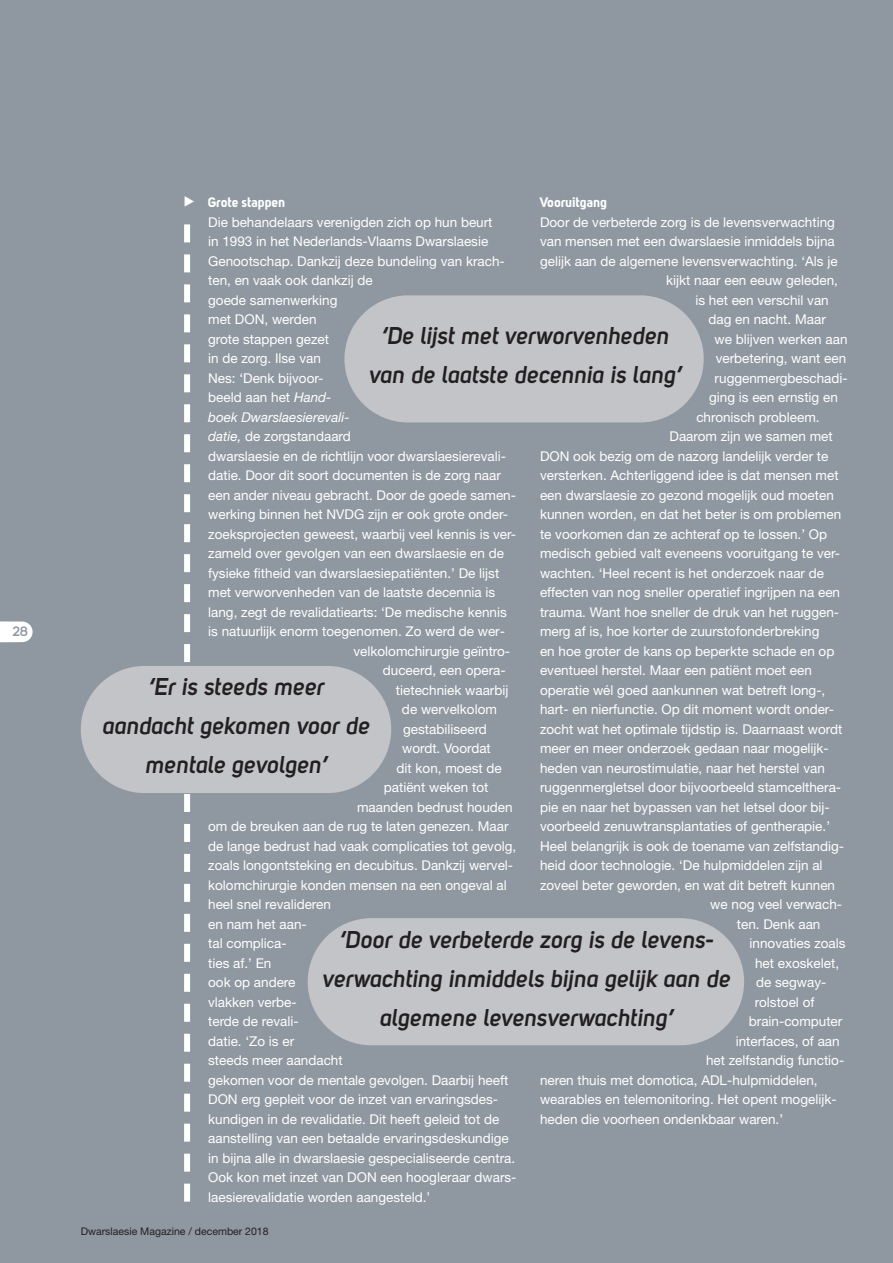
<style>
.page{position:relative;width:893px;height:1263px;background:#8f98a0}
.page>*{position:absolute;margin:0;border:0;box-sizing:border-box;transform-origin:0 0}
.t1{font:24px/39px "Uni Sans Semi Bold Italic";color:#231f20;text-align:center}
.t2{font:13.5px "Helvetica Neue";color:#fff}
.t3{font:13.5px "Uni Sans Bold";color:#fff}
.t4{font:italic 13.5px "Helvetica Neue";color:#fff}
.t5{font:700 13.5px "Uni Sans Semi";color:#8f98a0}
.t6{font:13.5px "European Pi Three";color:#fff}
.t7{font:10.5px "Helvetica Neue";color:#231f20}
.s1{font-style:italic}
</style>
<div class="page">
<svg style="left:184px;top:242px;width:6px;height:930px"></svg>
<div style="left:184px;top:224px;width:6px;height:18px;background:#fff"></div>
<div style="left:184px;top:1183px;width:6px;height:18px;background:#fff"></div>
<svg style="left:0;top:621px;width:33px;height:21px"></svg>
<div style="left:344px;top:295px;width:360px;height:127px;background:#c2c4c8;border-radius:64px"></div>
<div style="left:81px;top:666px;width:310px;height:127px;background:#c2c4c8;border-radius:64px"></div>
<div style="left:308px;top:918px;width:436px;height:127px;background:#c2c4c8;border-radius:64px"></div>
<p class="t5" style="left:13px;top:626px;width:17px">28</p>
<p class="t6" style="left:184px;top:192px;width:13px">-</p>
<p class="t3" style="left:540px;top:198px;width:69px">Vooruitgang</p>
<p class="t2" style="left:540px;top:217px;width:296px">Door de verbeterde zorg is de levensverwachting</p>
<p class="t2" style="left:540px;top:237px;width:296px">van mensen met een dwarslaesie inmiddels bijna</p>
<p class="t2" style="left:540px;top:256px;width:299px">gelijk aan de algemene levensverwachting. ‘Als je</p>
<p class="t2" style="left:666px;top:276px;width:173px">kijkt naar een eeuw geleden,</p>
<p class="t2" style="left:695px;top:295px;width:135px">is het een verschil van</p>
<p class="t2" style="left:708px;top:315px;width:119px">dag en nacht. Maar</p>
<p class="t2" style="left:714px;top:334px;width:134px">we blijven werken aan</p>
<p class="t2" style="left:716px;top:354px;width:132px">verbetering, want een</p>
<p class="t2" style="left:715px;top:373px;width:135px">ruggenmergbeschadi-</p>
<p class="t2" style="left:709px;top:393px;width:130px">ging is een ernstig en</p>
<p class="t2" style="left:696px;top:412px;width:125px">chronisch probleem.</p>
<p class="t2" style="left:669px;top:432px;width:165px">Daarom zijn we samen met</p>
<p class="t2" style="left:540px;top:451px;width:290px">DON ook bezig om de nazorg landelijk verder te</p>
<p class="t2" style="left:540px;top:471px;width:300px">versterken. Achterliggend idee is dat mensen met</p>
<p class="t2" style="left:540px;top:490px;width:295px">een dwarslaesie zo gezond mogelijk oud moeten</p>
<p class="t2" style="left:540px;top:510px;width:303px">kunnen worden, en dat het beter is om problemen</p>
<p class="t2" style="left:540px;top:529px;width:289px">te voorkomen dan ze achteraf op te lossen.’ Op</p>
<p class="t2" style="left:540px;top:549px;width:302px">medisch gebied valt eveneens vooruitgang te ver-</p>
<p class="t2" style="left:540px;top:568px;width:286px">wachten. ‘Heel recent is het onderzoek naar de</p>
<p class="t2" style="left:540px;top:588px;width:302px">effecten van nog sneller operatief ingrijpen na een</p>
<p class="t2" style="left:540px;top:607px;width:301px">trauma. Want hoe sneller de druk van het ruggen-</p>
<p class="t2" style="left:540px;top:627px;width:281px">merg af is, hoe korter de zuurstofonderbreking</p>
<p class="t2" style="left:540px;top:646px;width:296px">en hoe groter de kans op beperkte schade en op</p>
<p class="t2" style="left:540px;top:666px;width:273px">eventueel herstel. Maar een patiënt moet een</p>
<p class="t2" style="left:540px;top:685px;width:287px">operatie wél goed aankunnen wat betreft long-,</p>
<p class="t2" style="left:540px;top:705px;width:295px">hart- en nierfunctie. Op dit moment wordt onder-</p>
<p class="t2" style="left:540px;top:724px;width:304px">zocht wat het optimale tijdstip is. Daarnaast wordt</p>
<p class="t2" style="left:540px;top:744px;width:290px">meer en meer onderzoek gedaan naar mogelijk-</p>
<p class="t2" style="left:540px;top:763px;width:286px">heden van neurostimulatie, naar het herstel van</p>
<p class="t2" style="left:540px;top:782px;width:303px">ruggenmergletsel door bijvoorbeeld stamcelthera-</p>
<p class="t2" style="left:540px;top:802px;width:291px">pie en naar het bypassen van het letsel door bij-</p>
<p class="t2" style="left:540px;top:821px;width:292px">voorbeeld zenuwtransplantaties of gentherapie.’</p>
<p class="t2" style="left:540px;top:841px;width:306px">Heel belangrijk is ook de toename van zelfstandig-</p>
<p class="t2" style="left:540px;top:860px;width:284px">heid door technologie. ‘De hulpmiddelen zijn al</p>
<p class="t2" style="left:540px;top:880px;width:297px">zoveel beter geworden, en wat dit betreft kunnen</p>
<p class="t2" style="left:710px;top:899px;width:133px">we nog veel verwach-</p>
<p class="t2" style="left:737px;top:919px;width:85px">ten. Denk aan</p>
<p class="t2" style="left:750px;top:938px;width:97px">innovaties zoals</p>
<p class="t2" style="left:755px;top:958px;width:86px">het exoskelet,</p>
<p class="t2" style="left:756px;top:977px;width:72px">de segway-</p>
<p class="t2" style="left:755px;top:997px;width:61px">rolstoel of</p>
<p class="t2" style="left:749px;top:1016px;width:95px">brain-computer</p>
<p class="t2" style="left:736px;top:1036px;width:106px">interfaces, of aan</p>
<p class="t2" style="left:706px;top:1055px;width:140px">het zelfstandig functio-</p>
<p class="t2" style="left:540px;top:1075px;width:279px">neren thuis met domotica, ADL-hulpmiddelen,</p>
<p class="t2" style="left:540px;top:1094px;width:298px">wearables en telemonitoring. Het opent mogelijk-</p>
<p class="t2" style="left:540px;top:1114px;width:245px">heden die voorheen ondenkbaar waren.’</p>
<p class="t3" style="left:208px;top:198px;width:79px">Grote stappen</p>
<p class="t2" style="left:208px;top:217px;width:286px">Die behandelaars verenigden zich op hun beurt</p>
<p class="t2" style="left:208px;top:237px;width:282px">in 1993 in het Nederlands-Vlaams Dwarslaesie</p>
<p class="t2" style="left:208px;top:256px;width:298px">Genootschap. Dankzij deze bundeling van krach-</p>
<p class="t2" style="left:208px;top:276px;width:166px">ten, en vaak ook dankzij de</p>
<p class="t2" style="left:208px;top:295px;width:131px">goede samenwerking</p>
<p class="t2" style="left:208px;top:315px;width:110px">met DON, werden</p>
<p class="t2" style="left:208px;top:334px;width:122px">grote stappen gezet</p>
<p class="t2" style="left:208px;top:354px;width:114px">in de zorg. Ilse van</p>
<p class="t2" style="left:208px;top:373px;width:117px">Nes: ‘Denk bijvoor-</p>
<p class="t2" style="left:208px;top:393px;width:125px">beeld aan het <span class="s1">Hand-</span></p>
<p class="t4" style="left:208px;top:412px;width:143px">boek Dwarslaesierevali-</p>
<p class="t2" style="left:208px;top:432px;width:144px"><span class="s1">datie,</span> de zorgstandaard</p>
<p class="t2" style="left:208px;top:451px;width:299px">dwarslaesie en de richtlijn voor dwarslaesierevali-</p>
<p class="t2" style="left:208px;top:471px;width:294px">datie. Door dit soort documenten is de zorg naar</p>
<p class="t2" style="left:208px;top:490px;width:309px">een ander niveau gebracht. Door de goede samen-</p>
<p class="t2" style="left:208px;top:510px;width:301px">werking binnen het NVDG zijn er ook grote onder-</p>
<p class="t2" style="left:208px;top:529px;width:309px">zoeksprojecten geweest, waarbij veel kennis is ver-</p>
<p class="t2" style="left:208px;top:549px;width:297px">zameld over gevolgen van een dwarslaesie en de</p>
<p class="t2" style="left:208px;top:568px;width:293px">fysieke fitheid van dwarslaesiepatiënten.’ De lijst</p>
<p class="t2" style="left:208px;top:588px;width:289px">met verworvenheden van de laatste decennia is</p>
<p class="t2" style="left:208px;top:607px;width:300px">lang, zegt de revalidatiearts: ‘De medische kennis</p>
<p class="t2" style="left:208px;top:627px;width:298px">is natuurlijk enorm toegenomen. Zo werd de wer-</p>
<p class="t2" style="left:354px;top:646px;width:158px">velkolomchirurgie geïntro-</p>
<p class="t2" style="left:383px;top:666px;width:124px">duceerd, een opera-</p>
<p class="t2" style="left:396px;top:685px;width:114px">tietechniek waarbij</p>
<p class="t2" style="left:402px;top:705px;width:96px">de wervelkolom</p>
<p class="t2" style="left:403px;top:724px;width:85px">gestabiliseerd</p>
<p class="t2" style="left:402px;top:744px;width:90px">wordt. Voordat</p>
<p class="t2" style="left:397px;top:763px;width:107px">dit kon, moest de</p>
<p class="t2" style="left:384px;top:782px;width:106px">patiënt weken tot</p>
<p class="t2" style="left:357px;top:802px;width:157px">maanden bedrust houden</p>
<p class="t2" style="left:208px;top:821px;width:302px">om de breuken aan de rug te laten genezen. Maar</p>
<p class="t2" style="left:208px;top:841px;width:310px">de lange bedrust had vaak complicaties tot gevolg,</p>
<p class="t2" style="left:208px;top:860px;width:307px">zoals longontsteking en decubitus. Dankzij wervel-</p>
<p class="t2" style="left:208px;top:880px;width:300px">kolomchirurgie konden mensen na een ongeval al</p>
<p class="t2" style="left:208px;top:899px;width:124px">heel snel revalideren</p>
<p class="t2" style="left:208px;top:919px;width:100px">en nam het aan-</p>
<p class="t2" style="left:208px;top:938px;width:80px">tal complica-</p>
<p class="t2" style="left:208px;top:958px;width:65px">ties af.’ En</p>
<p class="t2" style="left:208px;top:977px;width:89px">ook op andere</p>
<p class="t2" style="left:208px;top:997px;width:90px">vlakken verbe-</p>
<p class="t2" style="left:208px;top:1016px;width:92px">terde de revali-</p>
<p class="t2" style="left:208px;top:1036px;width:88px">datie. ‘Zo is er</p>
<p class="t2" style="left:208px;top:1055px;width:136px">steeds meer aandacht</p>
<p class="t2" style="left:208px;top:1075px;width:302px">gekomen voor de mentale gevolgen. Daarbij heeft</p>
<p class="t2" style="left:208px;top:1094px;width:291px">DON erg gepleit voor de inzet van ervaringsdes-</p>
<p class="t2" style="left:208px;top:1114px;width:293px">kundigen in de revalidatie. Dit heeft geleid tot de</p>
<p class="t2" style="left:208px;top:1133px;width:302px">aanstelling van een betaalde ervaringsdeskundige</p>
<p class="t2" style="left:208px;top:1153px;width:309px">in bijna alle in dwarslaesie gespecialiseerde centra.</p>
<p class="t2" style="left:208px;top:1172px;width:310px">Ook kon met inzet van DON een hoogleraar dwars-</p>
<p class="t2" style="left:208px;top:1192px;width:224px">laesierevalidatie worden aangesteld.’</p>
<h1 class="t1" style="left:369px;top:319px;width:314px">‘De lijst met verworvenheden van de laatste decennia is lang’</h1>
<h1 class="t1" style="left:102px;top:670px;width:269px">‘Er is steeds meer aandacht gekomen voor de mentale gevolgen’</h1>
<h1 class="t1" style="left:322px;top:923px;width:409px">‘Door de verbeterde zorg is de levens&shy;verwachting inmiddels bijna gelijk aan de algemene levensverwachting’</h1>
<p class="t7" style="left:81px;top:1227px;width:189px">Dwarslaesie Magazine / december 2018</p>
</div>
